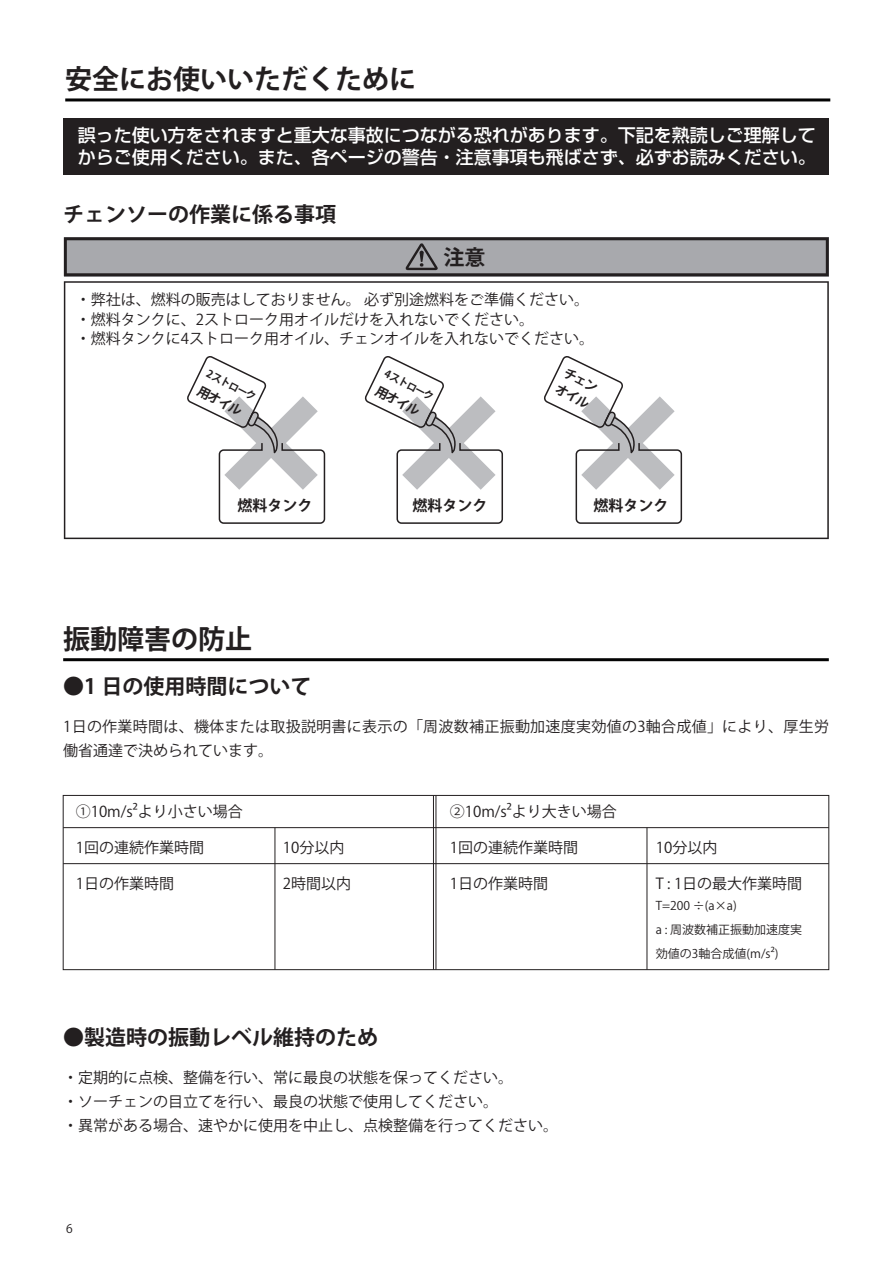
<style>
.page{position:relative;width:893px;height:1263px;background:#fff}
.page>*{position:absolute;margin:0;border:0;box-sizing:border-box;transform-origin:0 0}
.t1{font:700 27px "Koz Go Pr 6 N";color:#231f20}
.t2{font:700 21px "Koz Go Pr 6 N";color:#231f20}
.t3{font:500 18px/22.5px "Shin Go Pro";color:#fff}
.t4{font:15px/19.5px "Koz Go Pr 6 N";color:#231f20}
.t5{font:15px/24px "Koz Go Pr 6 N";letter-spacing:.02em;color:#231f20}
.t6{font:700 15px "Koz Go Pr 6 N";color:#231f20}
.t7{font:700 13.05px/18px "Koz Go Pr 6 N";color:#231f20}
.t8{font:12px/24px "Koz Go Pr 6 N";color:#231f20}
.t9{font:700 10.5px "Koz Go Pr 6 N";color:#231f20}
</style>
<div class="page">
<hr style="left:65px;top:98px;width:765px;height:3px;background:#030303">
<div style="left:63px;top:118px;width:766px;height:57px;background:#231f20"></div>
<hr style="left:63px;top:658px;width:766px;height:3px;background:#030303">
<svg style="left:64px;top:281px;width:765px;height:258px"></svg>
<svg style="left:64px;top:237px;width:765px;height:39px;background:#929296"></svg>
<div style="left:63px;top:795px;width:766px;height:175px;border:1px solid #231f20"></div>
<hr style="left:436px;top:795px;width:1px;height:175px;background:#231f20">
<hr style="left:433px;top:795px;width:1px;height:175px;background:#231f20">
<hr style="left:275px;top:828px;width:1px;height:142px;background:#231f20">
<hr style="left:647px;top:828px;width:1px;height:142px;background:#231f20">
<hr style="left:63px;top:827px;width:766px;height:1px;background:#231f20">
<hr style="left:63px;top:863px;width:766px;height:1px;background:#231f20">
<svg style="left:186px;top:355px;width:140px;height:170px"></svg>
<svg style="left:364px;top:355px;width:140px;height:170px"></svg>
<svg style="left:543px;top:355px;width:140px;height:170px"></svg>
<h1 class="t1" style="left:65px;top:64px;width:352px">安全にお使いいただくために</h1>
<p class="t3" style="left:78px;top:121px;width:739px">誤った使い方をされますと重大な事故につながる恐れがあります。下記を熟読しご理解してからご使用ください。また、各ページの警告・注意事項も飛ばさず、必ずお読みください。</p>
<h2 class="t2" style="left:63px;top:203px;width:274px">チェンソーの作業に係る事項</h2>
<h2 class="t2" style="left:444px;top:245px;width:43px">注意</h2>
<p class="t4" style="left:76px;top:290px;width:520px">・弊社は、燃料の販売はしておりません。 必ず別途燃料をご準備ください。・燃料タンクに、2ストローク用オイルだけを入れないでください。<br>・燃料タンクに4ストローク用オイル、チェンオイルを入れないでください。</p>
<p class="t9" style="left:210px;top:367px;width:56px;rotate:28deg">2ストローク</p>
<p class="t7" style="left:203px;top:382px;width:50px;rotate:28deg">用オイル</p>
<p class="t9" style="left:388px;top:367px;width:56px;rotate:28deg">4ストローク</p>
<p class="t7" style="left:380px;top:382px;width:50px;rotate:28deg">用オイル</p>
<p class="t7" style="left:569px;top:364px;width:38px;rotate:28deg">チェンオイル</p>
<p class="t6" style="left:237px;top:497px;width:76px">燃料タンク</p>
<p class="t6" style="left:412px;top:497px;width:76px">燃料タンク</p>
<p class="t6" style="left:593px;top:497px;width:76px">燃料タンク</p>
<h1 class="t1" style="left:63px;top:624px;width:190px">振動障害の防止</h1>
<h2 class="t2" style="left:63px;top:674px;width:250px">●1 日の使用時間について</h2>
<p class="t5" style="left:63px;top:715px;width:767px">1日の作業時間は、機体または取扱説明書に表示の「周波数補正振動加速度実効値の3軸合成値」により、厚生労働省通達で決められています。</p>
<p class="t4" style="left:76px;top:802px;width:169px">①10m/s²より小さい場合</p>
<p class="t4" style="left:450px;top:802px;width:169px">②10m/s²より大きい場合</p>
<p class="t4" style="left:76px;top:838px;width:130px">1回の連続作業時間</p>
<p class="t4" style="left:450px;top:838px;width:130px">1回の連続作業時間</p>
<p class="t4" style="left:76px;top:874px;width:100px">1日の作業時間</p>
<p class="t4" style="left:283px;top:838px;width:63px">10分以内</p>
<p class="t4" style="left:283px;top:874px;width:70px">2時間以内</p>
<p class="t4" style="left:450px;top:874px;width:100px">1日の作業時間</p>
<h2 class="t2" style="left:63px;top:1025px;width:316px">●製造時の振動レベル維持のため</h2>
<p class="t4" style="left:63px;top:1066px;width:496px;line-height:24px">・定期的に点検、整備を行い、常に最良の状態を保ってください。<br>・ソーチェンの目立てを行い、最良の状態で使用してください。<br>・異常がある場合、速やかに使用を中止し、点検整備を行ってください。</p>
<p class="t8" style="left:66px;top:1217px;width:8px">6</p>
<p class="t4" style="left:656px;top:838px;width:63px">10分以内</p>
<p class="t4" style="left:656px;top:874px;width:148px">T : 1日の最大作業時間</p>
<p class="t8" style="left:656px;top:894px;width:148px">T=200 ÷(a×a)<br>a : 周波数補正振動加速度実効値の3軸合成値(m/s²)</p>
</div>
